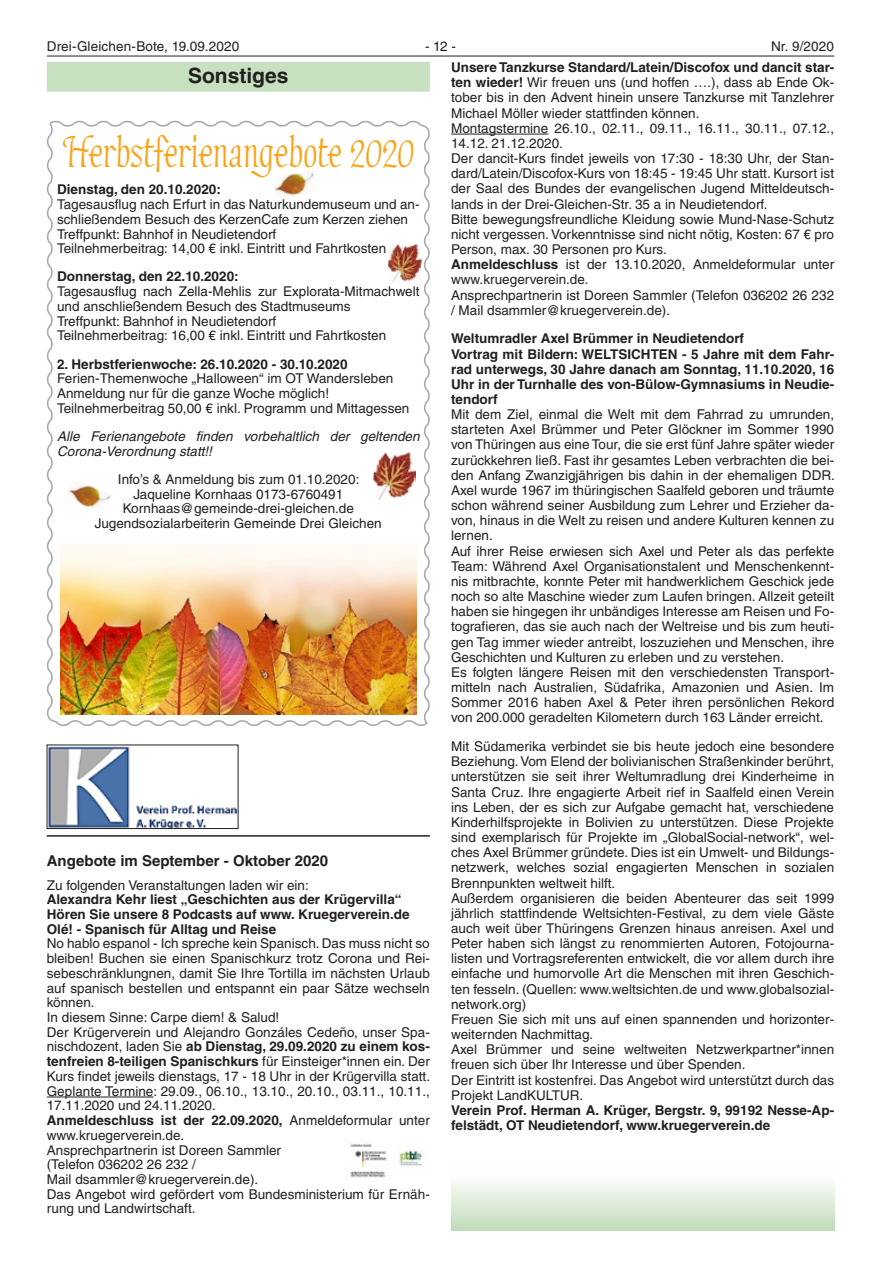
<style>
.page{position:relative;width:881px;height:1263px;background:#fff}
.page>*{position:absolute;margin:0;border:0;box-sizing:border-box;transform-origin:0 0}
.Normalfett{font:46.5px "Hadfield Plain";color:#f9a51b}
.Rasterbalken{font:700 21px "Helvetica LT";color:#231f20}
.Zwischenüberschrift{font:700 15px "Helvetica LT";color:#231f20}
.t1{font:13.5px/15.1px "Helvetica LT";color:#231f20}
.t2{font:700 13.5px/15.1px "Helvetica LT";color:#231f20;text-align:justify}
.t3{font:italic 13.5px/14.7px "Helvetica LT";color:#231f20}
.s1{font-weight:700}
</style>
<div class="page">
<hr style="left:47px;top:56px;width:786px;height:1px;background:#231f20">
<hr style="left:451px;top:134px;width:97px;height:1px;background:#231f20">
<div style="left:47px;top:62px;width:382px;height:30px;background:#c7e0bf"></div>
<hr style="left:47px;top:835px;width:382px;height:2px;background:#231f20">
<hr style="left:47px;top:1097px;width:106px;height:1px;background:#231f20">
<img style="left:47px;top:120px;width:383px;height:606px">
<img style="left:64px;top:478px;width:48px;height:37px">
<img style="left:373px;top:452px;width:42px;height:48px">
<img style="left:272px;top:170px;width:45px;height:29px">
<img style="left:388px;top:245px;width:33px;height:37px">
<img style="left:49px;top:747px;width:187px;height:80px">
<div style="left:47px;top:745px;width:191px;height:84px;border:1px solid #231f20"></div>
<img style="left:350px;top:1143px;width:73px;height:35px">
<div style="left:451px;top:1160px;width:382px;height:71px;background:linear-gradient(to bottom,#fff,#c2ddba)"></div>
<p class="t1" style="left:47px;top:39px;width:194px">Drei-Gleichen-Bote, 19.09.2020</p>
<p class="t1" style="left:425px;top:39px;width:32px">- 12 -</p>
<p class="t1" style="left:770px;top:39px;width:64px">Nr. 9/2020</p>
<p class="t1" style="left:451px;top:60px;width:384px;text-align:justify"><span class="s1">Unsere Tanzkurse Standard/Latein/Discofox und dancit star&shy;ten wieder!</span> Wir freuen uns (und hoffen ….), dass ab Ende Ok&shy;tober bis in den Advent hinein unsere Tanzkurse mit Tanzlehrer Michael Möller wieder stattfinden können.</p>
<p class="t1" style="left:451px;top:120px;width:384px">Montagstermine 26.10., 02.11., 09.11., 16.11., 30.11., 07.12.,<br>14.12. 21.12.2020.</p>
<p class="t1" style="left:451px;top:151px;width:384px;text-align:justify">Der dancit-Kurs findet jeweils von 17:30 - 18:30 Uhr, der Stan&shy;dard/Latein/Discofox-Kurs von 18:45 - 19:45 Uhr statt. Kursort ist der Saal des Bundes der evangelischen Jugend Mitteldeutsch&shy;lands in der Drei-Gleichen-Str. 35 a in Neudietendorf.</p>
<p class="t1" style="left:451px;top:211px;width:384px;text-align:justify">Bitte bewegungsfreundliche Kleidung sowie Mund-Nase-Schutz nicht vergessen. Vorkenntnisse sind nicht nötig, Kosten: 67 € pro Person, max. 30 Personen pro Kurs.</p>
<p class="t1" style="left:451px;top:257px;width:384px"><span class="s1">Anmeldeschluss</span> ist der 13.10.2020, Anmeldeformular unter www.kruegerverein.de.</p>
<p class="t1" style="left:451px;top:287px;width:384px">Ansprechpartnerin ist Doreen Sammler (Telefon 036202 26 232 / Mail dsammler@kruegerverein.de).</p>
<p class="t2" style="left:451px;top:331px;width:294px">Weltumradler Axel Brümmer in Neudietendorf</p>
<p class="t2" style="left:451px;top:346px;width:384px">Vortrag mit Bildern: WELTSICHTEN - 5 Jahre mit dem Fahr&shy;rad unterwegs, 30 Jahre danach am Sonntag, 11.10.2020, 16<br>Uhr in der Turnhalle des von-Bülow-Gymnasiums in Neudie&shy;tendorf</p>
<p class="t1" style="left:451px;top:407px;width:385px;text-align:justify">Mit dem Ziel, einmal die Welt mit dem Fahrrad zu umrunden, starteten Axel Brümmer und Peter Glöckner im Sommer 1990 von Thüringen aus eine Tour, die sie erst fünf Jahre später wieder zurückkehren ließ. Fast ihr gesamtes Leben verbrachten die bei&shy;den Anfang Zwanzigjährigen bis dahin in der ehemaligen DDR.<br>Axel wurde 1967 im thüringischen Saalfeld geboren und träumte schon während seiner Ausbildung zum Lehrer und Erzieher da&shy;von, hinaus in die Welt zu reisen und andere Kulturen kennen zu lernen.</p>
<p class="t1" style="left:451px;top:543px;width:384px;text-align:justify">Auf ihrer Reise erwiesen sich Axel und Peter als das perfekte Team: Während Axel Organisationstalent und Menschenkennt&shy;nis mitbrachte, konnte Peter mit handwerklichem Geschick jede noch so alte Maschine wieder zum Laufen bringen. Allzeit geteilt haben sie hingegen ihr unbändiges Interesse am Reisen und Fo&shy;tografieren, das sie auch nach der Weltreise und bis zum heuti&shy;gen Tag immer wieder antreibt, loszuziehen und Menschen, ihre Geschichten und Kulturen zu erleben und zu verstehen.</p>
<p class="t1" style="left:451px;top:664px;width:384px;text-align:justify">Es folgten längere Reisen mit den verschiedensten Transport&shy;mitteln nach Australien, Südafrika, Amazonien und Asien. Im Sommer 2016 haben Axel &amp; Peter ihren persönlichen Rekord von 200.000 geradelten Kilometern durch 163 Länder erreicht.</p>
<p class="t1" style="left:451px;top:739px;width:384px;text-align:justify">Mit Südamerika verbindet sie bis heute jedoch eine besondere Beziehung. Vom Elend der bolivianischen Straßenkinder berührt, unterstützen sie seit ihrer Weltumradlung drei Kinderheime in Santa Cruz. Ihre engagierte Arbeit rief in Saalfeld einen Verein ins Leben, der es sich zur Aufgabe gemacht hat, verschiedene Kinderhilfsprojekte in Bolivien zu unterstützen. Diese Projekte sind exemplarisch für Projekte im „GlobalSocial-network“, wel&shy;ches Axel Brümmer gründete. Dies ist ein Umwelt- und Bildungs&shy;netzwerk, welches sozial engagierten Menschen in sozialen Brennpunkten weltweit hilft.</p>
<p class="t1" style="left:451px;top:890px;width:384px;text-align:justify">Außerdem organisieren die beiden Abenteurer das seit 1999 jährlich stattfindende Weltsichten-Festival, zu dem viele Gäste auch weit über Thüringens Grenzen hinaus anreisen. Axel und Peter haben sich längst zu renommierten Autoren, Fotojourna&shy;listen und Vortragsreferenten entwickelt, die vor allem durch ihre einfache und humorvolle Art die Menschen mit ihren Geschich&shy;ten fesseln. (Quellen: www.weltsichten.de und www.globalsozial&shy;network.org)</p>
<p class="t1" style="left:451px;top:1011px;width:384px">Freuen Sie sich mit uns auf einen spannenden und horizonter&shy;weiternden Nachmittag.</p>
<p class="t1" style="left:451px;top:1042px;width:384px">Axel Brümmer und seine weltweiten Netzwerkpartner*innen freuen sich über Ihr Interesse und über Spenden.</p>
<p class="t1" style="left:451px;top:1072px;width:384px">Der Eintritt ist kostenfrei. Das Angebot wird unterstützt durch das<br>Projekt LandKULTUR.</p>
<p class="t2" style="left:451px;top:1102px;width:384px">Verein Prof. Herman A. Krüger, Bergstr. 9, 99192 Nesse-Ap&shy;felstädt, OT Neudietendorf, www.kruegerverein.de</p>
<p class="Rasterbalken" style="left:188px;top:63px;width:102px">Sonstiges</p>
<p class="Normalfett" style="left:62px;top:124px;width:353px">Herbstferienangebote 2020</p>
<p class="t2" style="left:57px;top:182px;width:165px">Dienstag, den 20.10.2020:</p>
<p class="t1" style="left:57px;top:197px;width:364px;line-height:14.7px">Tagesausflug nach Erfurt in das Naturkundemuseum und an&shy;schließendem Besuch des KerzenCafe zum Kerzen ziehen</p>
<p class="t1" style="left:57px;top:226px;width:221px">Treffpunkt: Bahnhof in Neudietendorf</p>
<p class="t1" style="left:57px;top:241px;width:330px">Teilnehmerbeitrag: 14,00 € inkl. Eintritt und Fahrtkosten</p>
<p class="t2" style="left:57px;top:269px;width:183px">Donnerstag, den 22.10.2020:</p>
<p class="t1" style="left:57px;top:284px;width:364px;line-height:14.7px">Tagesausflug nach Zella-Mehlis zur Explorata-Mitmachwelt und anschließendem Besuch des Stadtmuseums</p>
<p class="t1" style="left:57px;top:313px;width:221px">Treffpunkt: Bahnhof in Neudietendorf</p>
<p class="t1" style="left:57px;top:328px;width:330px">Teilnehmerbeitrag: 16,00 € inkl. Eintritt und Fahrtkosten</p>
<p class="t2" style="left:57px;top:356px;width:292px">2. Herbstferienwoche: 26.10.2020 - 30.10.2020</p>
<p class="t1" style="left:57px;top:371px;width:338px">Ferien-Themenwoche „Halloween“ im OT Wandersleben</p>
<p class="t1" style="left:57px;top:386px;width:273px">Anmeldung nur für die ganze Woche möglich!</p>
<p class="t1" style="left:57px;top:400px;width:354px">Teilnehmerbeitrag 50,00 € inkl. Programm und Mittagessen</p>
<p class="t3" style="left:57px;top:429px;width:364px">Alle Ferienangebote finden vorbehaltlich der geltenden<br>Corona-Verordnung statt!!</p>
<p class="t1" style="left:118px;top:471px;width:243px">Info’s &amp; Anmeldung bis zum 01.10.2020:</p>
<p class="t1" style="left:133px;top:486px;width:211px">Jaqueline Kornhaas 0173-6760491</p>
<p class="t1" style="left:123px;top:501px;width:233px">Kornhaas@gemeinde-drei-gleichen.de</p>
<p class="t1" style="left:95px;top:516px;width:288px">Jugendsozialarbeiterin Gemeinde Drei Gleichen</p>
<p class="Zwischenüberschrift" style="left:47px;top:852px;width:283px">Angebote im September - Oktober 2020</p>
<p class="t1" style="left:47px;top:877px;width:263px">Zu folgenden Veranstaltungen laden wir ein:</p>
<p class="t2" style="left:47px;top:892px;width:356px">Alexandra Kehr liest „Geschichten aus der Krügervilla“</p>
<p class="t2" style="left:47px;top:906px;width:364px">Hören Sie unsere 8 Podcasts auf www. Kruegerverein.de</p>
<p class="t2" style="left:47px;top:921px;width:231px">Olé! - Spanisch für Alltag und Reise</p>
<p class="t1" style="left:47px;top:936px;width:384px;line-height:14.7px;text-align:justify">No hablo espanol - Ich spreche kein Spanisch. Das muss nicht so bleiben! Buchen sie einen Spanischkurz trotz Corona und Rei&shy;sebeschränklungnen, damit Sie Ihre Tortilla im nächsten Urlaub auf spanisch bestellen und entspannt ein paar Sätze wechseln können.</p>
<p class="t1" style="left:47px;top:1010px;width:234px">In diesem Sinne: Carpe diem! &amp; Salud!</p>
<p class="t1" style="left:47px;top:1025px;width:384px;line-height:14.7px;text-align:justify">Der Krügerverein und Alejandro Gonzáles Cedeño, unser Spa&shy;nischdozent, laden Sie <span class="s1">ab Dienstag, 29.09.2020 zu einem kos&shy;tenfreien 8-teiligen Spanischkurs</span> für Einsteiger*innen ein. Der Kurs findet jeweils dienstags, 17 - 18 Uhr in der Krügervilla statt.</p>
<p class="t1" style="left:47px;top:1083px;width:384px;line-height:14.7px">Geplante Termine: 29.09., 06.10., 13.10., 20.10., 03.11., 10.11.,<br>17.11.2020 und 24.11.2020.</p>
<p class="t1" style="left:47px;top:1113px;width:384px;line-height:14.7px"><span class="s1">Anmeldeschluss ist der 22.09.2020,</span> Anmeldeformular unter www.kruegerverein.de.</p>
<p class="t1" style="left:47px;top:1142px;width:236px">Ansprechpartnerin ist Doreen Sammler</p>
<p class="t1" style="left:47px;top:1157px;width:150px">(Telefon 036202 26 232 /</p>
<p class="t1" style="left:47px;top:1171px;width:213px">Mail dsammler@kruegerverein.de).</p>
<p class="t1" style="left:47px;top:1186px;width:384px;line-height:14.7px">Das Angebot wird gefördert vom Bundesministerium für Ernäh&shy;rung und Landwirtschaft.</p>
</div>
